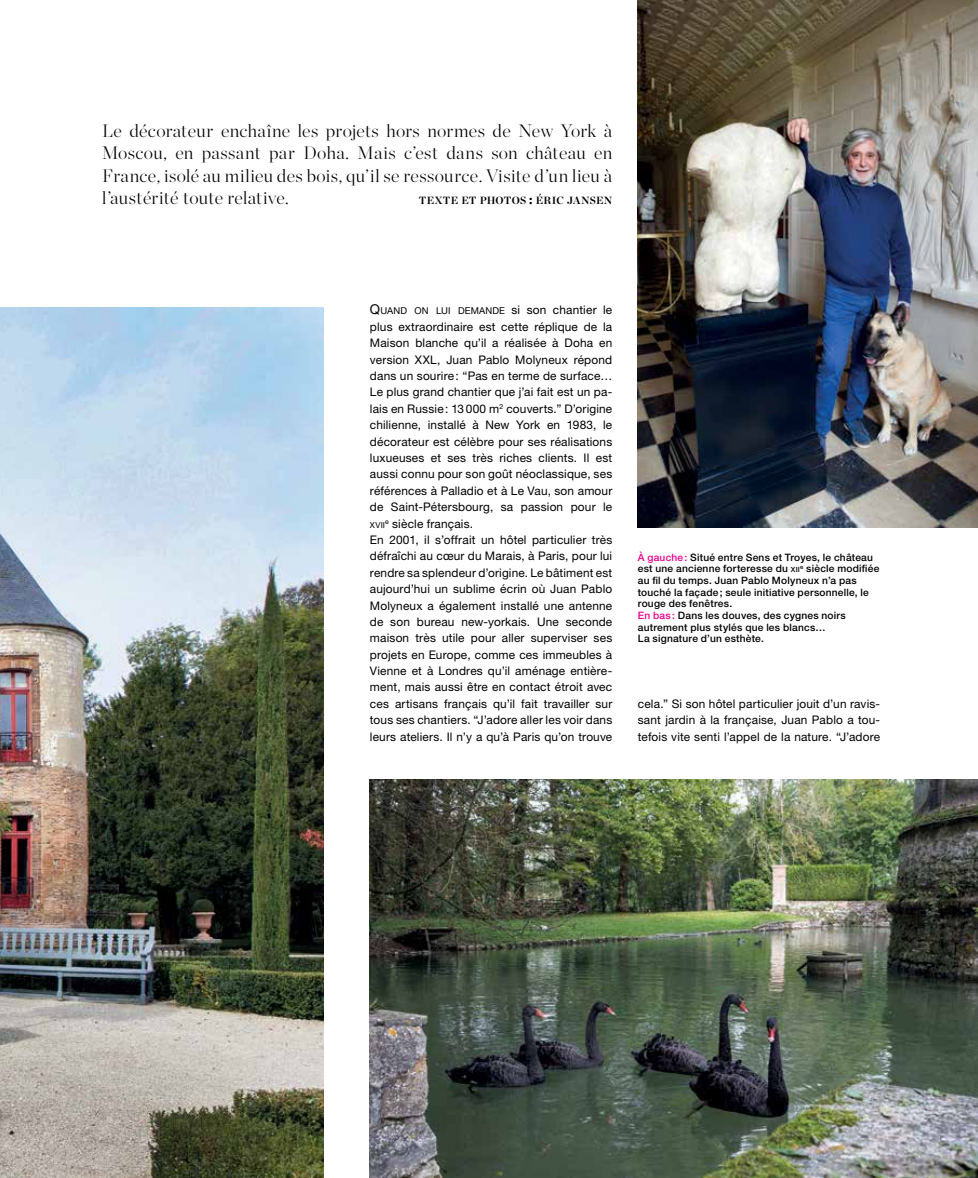
<style>
.page{position:relative;width:978px;height:1178px;background:#fff}
.page>*{position:absolute;margin:0;border:0;box-sizing:border-box;transform-origin:0 0}
.t1{font:200 18px/22.5px "Chronicle Display";letter-spacing:.015em;color:#000;text-align:justify}
.t2{font:11.85px/16.4px "Helvetica Neue LT Std";letter-spacing:.015em;color:#000;text-align:justify}
.t3{font:700 10.5px "Chronicle Display";letter-spacing:.02em;color:#000}
.t4{font:500 10.2px/11.7px "Helvetica Neue LT Std";letter-spacing:.02em;color:#000}
.t5{font:9.45px "Helvetica Neue LT Std";letter-spacing:.015em;color:#000}
.t6{font:8.25px "Helvetica Neue LT Std";color:#000}
.s1{font-size:15px}
.s2{font-size:13.5px}
.s3{font-size:11.85px}
.s4{color:#ec008c}
.s5{font-size:7.2px}
</style>
<div class="page">
<img style="left:370px;top:780px;width:608px;height:398px">
<img style="left:0;top:308px;width:323px;height:870px">
<img style="left:638px;top:0;width:340px;height:527px">
<h1 class="t1" style="left:102px;top:118px;width:512px">Le décorateur enchaîne les projets hors normes de New York à Moscou, en passant par Doha. Mais c’est dans son château en France, isolé au milieu des bois, qu’il se ressource. Visite d’un lieu à l’austérité toute relative.</h1>
<p class="t3" style="left:419px;top:192px;width:195px">TEXTE ET PHOTOS <span class="s1">:</span> ÉRIC JANSEN</p>
<p class="t5" style="left:370px;top:305px;width:244px"><span class="s2">Q</span>UAND ON LUI DEMANDE <span class="s3">si son chantier le</span></p>
<p class="t2" style="left:370px;top:318px;width:244px">plus extraordinaire est cette réplique de la Maison blanche qu’il a réalisée à Doha en version XXL, Juan Pablo Molyneux répond dans un sourire: “Pas en terme de surface… Le plus grand chantier que j’ai fait est un pa&shy;lais en Russie: 13000 m<sup>2</sup> couverts.” D’origine chilienne, installé à New York en 1983, le décorateur est célèbre pour ses réalisations luxueuses et ses très riches clients. Il est aussi connu pour son goût néoclassique, ses références à Palladio et à Le Vau, son amour de Saint-Pétersbourg, sa passion pour le</p>
<p class="t6" style="left:370px;top:520px;width:17px">XVII</p>
<p class="t2" style="left:370px;top:515px;width:244px;text-align:left;text-indent:15px"><sup>e</sup> siècle français.<br>En 2001, il s’offrait un hôtel particulier très défraîchi au cœur du Marais, à Paris, pour lui rendre sa splendeur d’origine. Le bâtiment est aujourd’hui un sublime écrin où Juan Pablo Molyneux a également installé une antenne de son bureau new-yorkais. Une seconde maison très utile pour aller superviser ses projets en Europe, comme ces immeubles à Vienne et à Londres qu’il aménage entière&shy;ment, mais aussi être en contact étroit avec ces artisans français qu’il fait travailler sur tous ses chantiers. “J’adore aller les voir dans leurs ateliers. Il n’y a qu’à Paris qu’on trouve</p>
<p class="t4" style="left:638px;top:551px;width:243px"><span class="s4">À gauche:</span> Situé entre Sens et Troyes, le château est une ancienne forteresse du <span class="s5">xii</span><sup>e</sup> siècle modifiée au fil du temps. Juan Pablo Molyneux n’a pas touché la façade; seule initiative personnelle, le rouge des fenêtres.<br><span class="s4">En bas:</span> Dans les douves, des cygnes noirs autrement plus stylés que les blancs…<br>La signature d’un esthète.</p>
<p class="t2" style="left:638px;top:695px;width:244px">cela.” Si son hôtel particulier jouit d’un ravis&shy;sant jardin à la française, Juan Pablo a tou&shy;tefois vite senti l’appel de la nature. “J’adore</p>
</div>
